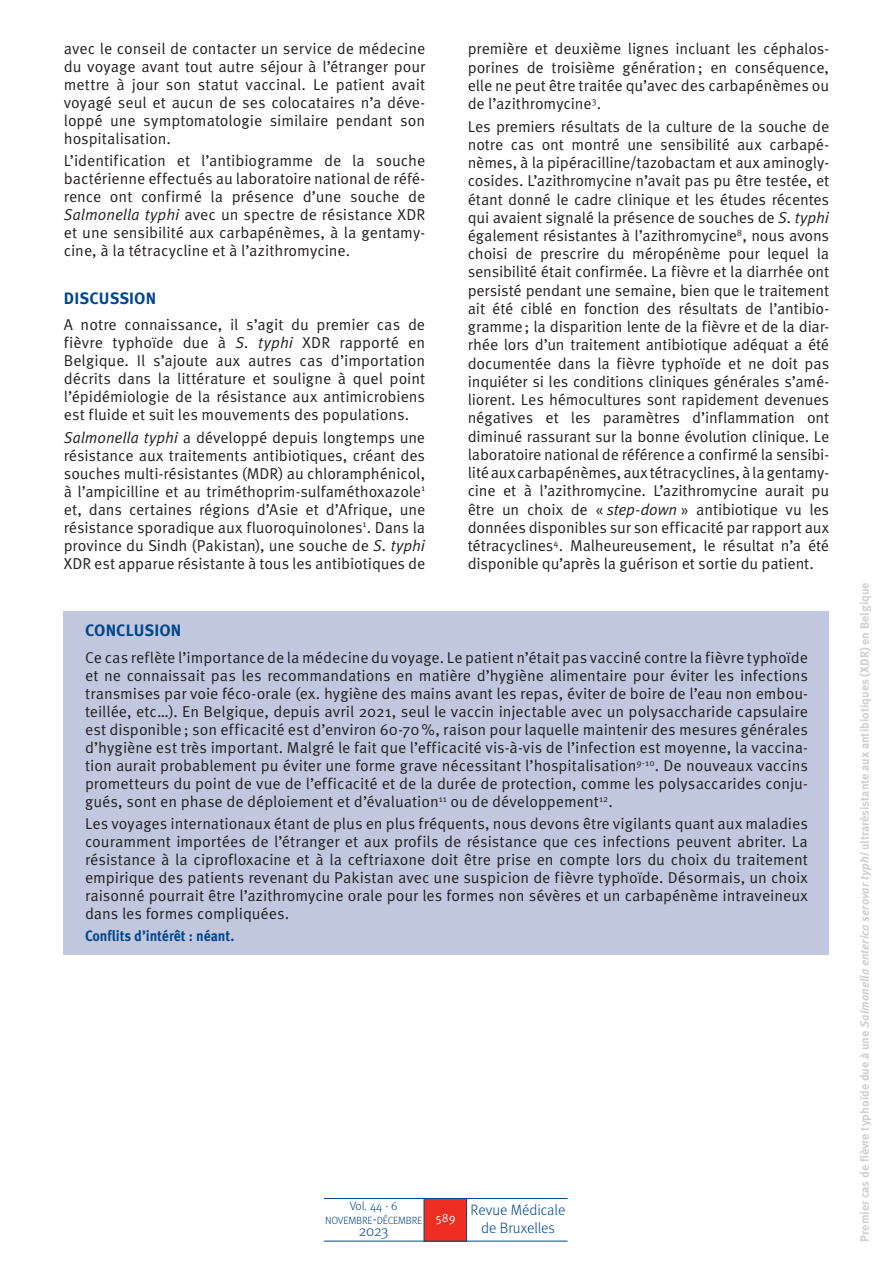
<style>
.page{position:relative;width:893px;height:1263px;background:#fff}
.page>*{position:absolute;margin:0;border:0;box-sizing:border-box;transform-origin:0 0}
.t1{font:700 16.5px "Meta Pro";letter-spacing:.01em;color:#01468c}
.t2{font:15.75px/18px "Meta Pro Norm";letter-spacing:-.005em;color:#231f20;text-align:justify}
.t3{font:300 15px/18px "Meta Pro";color:#01468c;text-align:center}
.t4{font:700 15px "Meta Pro";color:#01468c;scale:.92 1}
.t5{font:300 15px "Meta Pro";color:#01468c}
.t6{font:700 12px "Meta Pro";color:#cfd0d2}
.t7{font:300 12px "Meta Pro";color:#01468c}
.t8{font:12px "Meta Pro Norm";color:#fff}
.t9{font:300 10.5px "Meta Pro";letter-spacing:-.015em;color:#01468c}
.s1{font-family:"Meta Pro";font-style:italic}
.s2{font-style:inherit}
.s3{font-size:15px}
.s4{font-style:italic}
</style>
<div class="page">
<div style="left:424px;top:1198px;width:43px;height:43px;background:#ee2e22"></div>
<hr style="left:324px;top:1241px;width:244px;height:1px;background:#01468c">
<hr style="left:466px;top:1198px;width:1px;height:43px;background:#01468c">
<hr style="left:424px;top:1198px;width:1px;height:43px;background:#01468c">
<hr style="left:324px;top:1198px;width:244px;height:1px;background:#01468c">
<div style="left:64px;top:611px;width:765px;height:343px;background:#c1c7df"></div>
<p class="t2" style="left:64px;top:38px;width:363px">avec le conseil de contacter un service de médecine du voyage avant tout autre séjour à l’étranger pour mettre à jour son statut vaccinal. Le patient avait voyagé seul et aucun de ses colocataires n’a déve&shy;loppé une symptomatologie similaire pendant son hospitalisation.</p>
<p class="t2" style="left:64px;top:150px;width:363px">L’identification et l’antibiogramme de la souche bactérienne effectués au laboratoire national de réfé&shy;rence ont confirmé la présence d’une souche de <span class="s1">Salmonella typhi</span> avec un spectre de résistance XDR et une sensibilité aux carbapénèmes, à la gentamy&shy;cine, à la tétracycline et à l’azithromycine.</p>
<p class="t1" style="left:64px;top:285px;width:94px">DISCUSSION</p>
<p class="t2" style="left:64px;top:315px;width:363px">A notre connaissance, il s’agit du premier cas de fièvre typhoïde due à <span class="s1">S. typhi</span> XDR rapporté en Belgique. Il s’ajoute aux autres cas d’importation décrits dans la littérature et souligne à quel point l’épidémiologie de la résistance aux antimicrobiens est fluide et suit les mouvements des populations.</p>
<p class="t2" style="left:64px;top:427px;width:363px"><span class="s1">Salmonella typhi</span> a développé depuis longtemps une résistance aux traitements antibiotiques, créant des souches multi-résistantes (MDR) au chloramphénicol, à l’ampicilline et au triméthoprim-sulfaméthoxazole<sup>1 </sup>et, dans certaines régions d’Asie et d’Afrique, une résistance sporadique aux fluoroquinolones<sup>1</sup>. Dans la province du Sindh (Pakistan), une souche de <span class="s1">S. typhi </span>XDR est apparue résistante à tous les antibiotiques de</p>
<p class="t2" style="left:468px;top:39px;width:363px">première et deuxième lignes incluant les céphalos&shy;porines de troisième génération; en conséquence, elle ne peut être traitée qu’avec des carbapénèmes ou de l’azithromycine<sup>3</sup>.</p>
<p class="t2" style="left:468px;top:116px;width:363px">Les premiers résultats de la culture de la souche de notre cas ont montré une sensibilité aux carbapé&shy;nèmes, à la pipéracilline/tazobactam et aux aminogly&shy;cosides. L’azithromycine n’avait pas pu être testée, et étant donné le cadre clinique et les études récentes qui avaient signalé la présence de souches de <span class="s1">S. typhi </span>également résistantes à l’azithromycine<sup>8</sup>, nous avons choisi de prescrire du méropénème pour lequel la sensibilité était confirmée. La fièvre et la diarrhée ont persisté pendant une semaine, bien que le traitement ait été ciblé en fonction des résultats de l’antibio&shy;gramme; la disparition lente de la fièvre et de la diar&shy;rhée lors d’un traitement antibiotique adéquat a été documentée dans la fièvre typhoïde et ne doit pas inquiéter si les conditions cliniques générales s’amé&shy;liorent. Les hémocultures sont rapidement devenues négatives et les paramètres d’inflammation ont diminué rassurant sur la bonne évolution clinique. Le laboratoire national de référence a confirmé la sensibi&shy;lité aux carbapénèmes, aux tétracyclines, à la gentamy&shy;cine et à l’azithromycine. L’azithromycine aurait pu être un choix de « <span class="s1">step-down</span> » antibiotique vu les données disponibles sur son efficacité par rapport aux tétracyclines<sup>4</sup>. Malheureusement, le résultat n’a été disponible qu’après la guérison et sortie du patient.</p>
<p class="t1" style="left:85px;top:618px;width:98px">CONCLUSION</p>
<p class="t2" style="left:85px;top:647px;width:724px">Ce cas reflète l’importance de la médecine du voyage. Le patient n’était pas vacciné contre la fièvre typhoïde et ne connaissait pas les recommandations en matière d’hygiène alimentaire pour éviter les infections transmises par voie féco-orale (ex. hygiène des mains avant les repas, éviter de boire de l’eau non embou&shy;teillée, etc…). En Belgique, depuis avril 2021, seul le vaccin injectable avec un polysaccharide capsulaire est disponible; son efficacité est d’environ 60-70%, raison pour laquelle maintenir des mesures générales d’hygiène est très important. Malgré le fait que l’efficacité vis-à-vis de l’infection est moyenne, la vaccina&shy;tion aurait probablement pu éviter une forme grave nécessitant l’hospitalisation<sup>9-10</sup>. De nouveaux vaccins prometteurs du point de vue de l’efficacité et de la durée de protection, comme les polysaccarides conju&shy;gués, sont en phase de déploiement et d’évaluation<sup>11</sup> ou de développement<sup>12</sup>.</p>
<p class="t2" style="left:85px;top:814px;width:724px">Les voyages internationaux étant de plus en plus fréquents, nous devons être vigilants quant aux maladies couramment importées de l’étranger et aux profils de résistance que ces infections peuvent abriter. La résistance à la ciprofloxacine et à la ceftriaxone doit être prise en compte lors du choix du traitement empirique des patients revenant du Pakistan avec une suspicion de fièvre typhoïde. Désormais, un choix raisonné pourrait être l’azithromycine orale pour les formes non sévères et un carbapénème intraveineux dans les formes compliquées.</p>
<p class="t4" style="left:85px;top:924px;width:164px">Conflits d’intérêt : néant.</p>
<p class="t7" style="left:350px;top:1197px;width:49px">Vol. 44 - 6</p>
<p class="t3" style="left:471px;top:1200px;width:96px"><span class="s2">R</span>evue Médicale de Bruxelles</p>
<p class="t8" style="left:436px;top:1208px;width:21px">589</p>
<p class="t9" style="left:325px;top:1212px;width:99px">NOVEMBRE<span class="s3">-</span>DÉCEMBRE</p>
<p class="t5" style="left:359px;top:1220px;width:31px">2023</p>
<p class="t6" style="left:855px;top:1241px;width:660px;rotate:-90deg">Premier cas de fièvre typhoïde due à une <span class="s4">Salmonella enterica serovar typhi</span> ultrarésistante aux antibiotiques (XDR) en Belgique</p>
</div>
